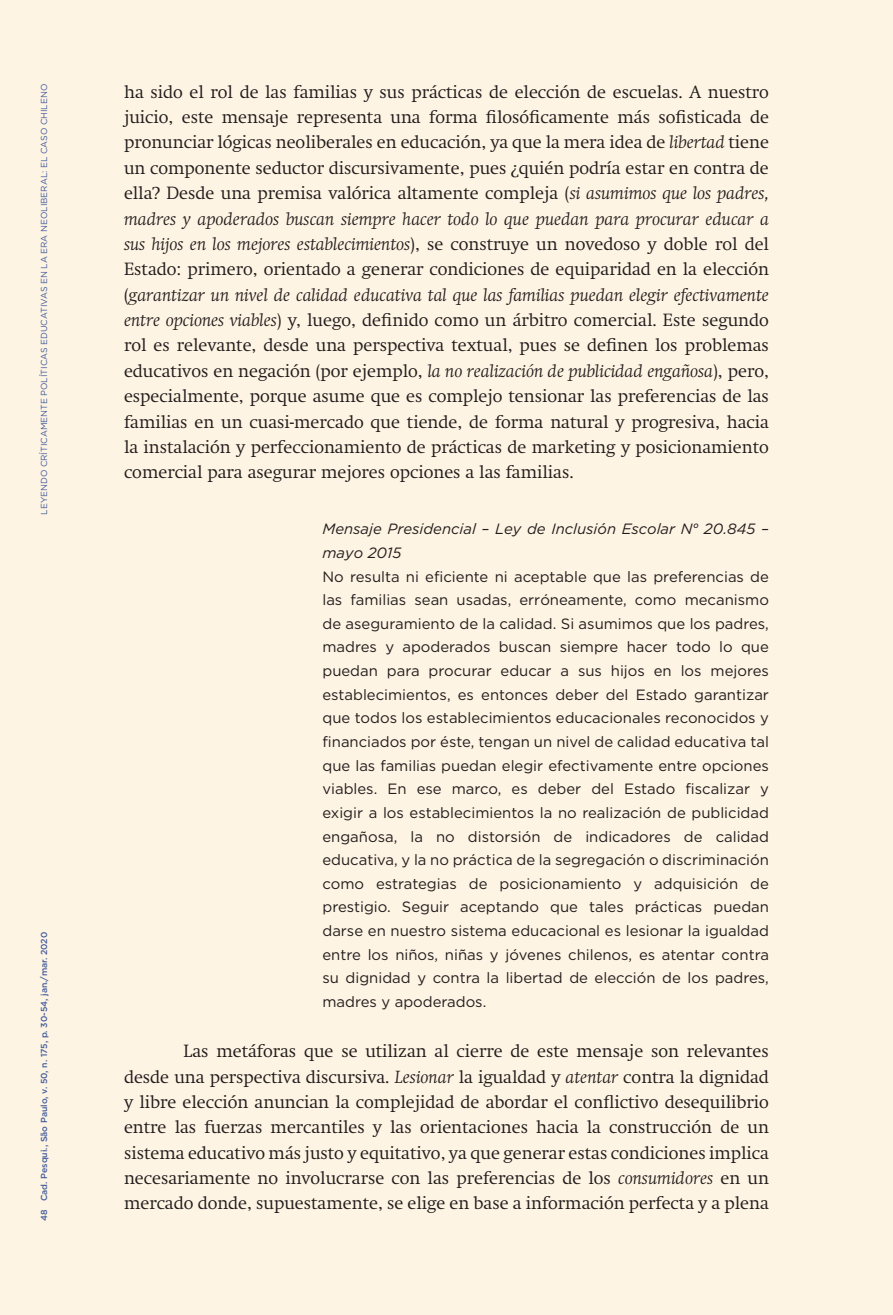
<style>
.page{position:relative;width:893px;height:1315px;background:#fef4e4}
.page>*{position:absolute;margin:0;border:0;box-sizing:border-box;transform-origin:0 0}
.CorpoRecuo{font:300 17.5px/25.4px "Swift";color:#231f20;text-align:justify}
.CitacaoRecuo{font:14.88px/23.6px "Gotham HTF";color:#231f20;text-align:justify}
.CitacaoRecuo-2{font:italic 14.88px/23.6px "Gotham HTF";color:#231f20}
.t1{font:8.75px "Gotham HTF";color:#4361ac}
.t2{font:500 8.75px "Gotham HTF";color:#4361ac}
.s1{font-style:italic}
</style>
<div class="page">
<p class="t1" style="left:39px;top:514px;width:432px;rotate:-90deg">LEYENDO CRÍTICAMENTE POLÍTICAS EDUCATIVAS EN LA ERA NEOLIBERAL: EL CASO CHILENO</p>
<p class="t2" style="left:39px;top:1220px;width:290px;rotate:-90deg">48 Cad. Pesqui., São Paulo, v. 50, n. 175, p. 30-54, jan./mar. 2020</p>
<p class="CorpoRecuo" style="left:124px;top:79px;width:646px">ha sido el rol de las familias y sus prácticas de elección de escuelas. A nuestro juicio, este mensaje representa una forma filosóficamente más sofisticada de pronunciar lógicas neoliberales en educación, ya que la mera idea de <span class="s1">libertad</span> tiene un componente seductor discursivamente, pues ¿quién podría estar en contra de ella? Desde una premisa valórica altamente compleja (<span class="s1">si asumimos que los padres, madres y apoderados buscan siempre hacer todo lo que puedan para procurar educar a sus hijos en los mejores establecimientos</span>), se construye un novedoso y doble rol del Estado: primero, orientado a generar condiciones de equiparidad en la elección (<span class="s1">garantizar un nivel de calidad educativa tal que las familias puedan elegir efectivamente entre opciones viables</span>) y, luego, definido como un árbitro comercial. Este segundo rol es relevante, desde una perspectiva textual, pues se definen los problemas educativos en negación (por ejemplo, <span class="s1">la no realización de publicidad engañosa</span>), pero, especialmente, porque asume que es complejo tensionar las preferencias de las familias en un cuasi-mercado que tiende, de forma natural y progresiva, hacia la instalación y perfeccionamiento de prácticas de marketing y posicionamiento comercial para asegurar mejores opciones a las familias.</p>
<p class="CitacaoRecuo-2" style="left:322px;top:517px;width:448px">Mensaje Presidencial – Ley de Inclusión Escolar N° 20.845 – mayo 2015</p>
<p class="CitacaoRecuo" style="left:322px;top:564px;width:448px">No resulta ni eficiente ni aceptable que las preferencias de las familias sean usadas, erróneamente, como mecanismo de aseguramiento de la calidad. Si asumimos que los padres, madres y apoderados buscan siempre hacer todo lo que puedan para procurar educar a sus hijos en los mejores establecimientos, es entonces deber del Estado garantizar que todos los establecimientos educacionales reconocidos y financiados por éste, tengan un nivel de calidad educativa tal que las familias puedan elegir efectivamente entre opciones viables. En ese marco, es deber del Estado fiscalizar y exigir a los establecimientos la no realización de publicidad engañosa, la no distorsión de indicadores de calidad educativa, y la no práctica de la segregación o discriminación como estrategias de posicionamiento y adquisición de prestigio. Seguir aceptando que tales prácticas puedan darse en nuestro sistema educacional es lesionar la igualdad entre los niños, niñas y jóvenes chilenos, es atentar contra su dignidad y contra la libertad de elección de los padres, madres y apoderados.</p>
<p class="CorpoRecuo" style="left:124px;top:1038px;width:646px;text-indent:60px">Las metáforas que se utilizan al cierre de este mensaje son relevantes desde una perspectiva discursiva. <span class="s1">Lesionar</span> la igualdad y <span class="s1">atentar</span> contra la dignidad y libre elección anuncian la complejidad de abordar el conflictivo desequilibrio entre las fuerzas mercantiles y las orientaciones hacia la construcción de un sistema educativo más justo y equitativo, ya que generar estas condiciones implica necesariamente no involucrarse con las preferencias de los <span class="s1">consumidores</span> en un mercado donde, supuestamente, se elige en base a información perfecta y a plena</p>
</div>
